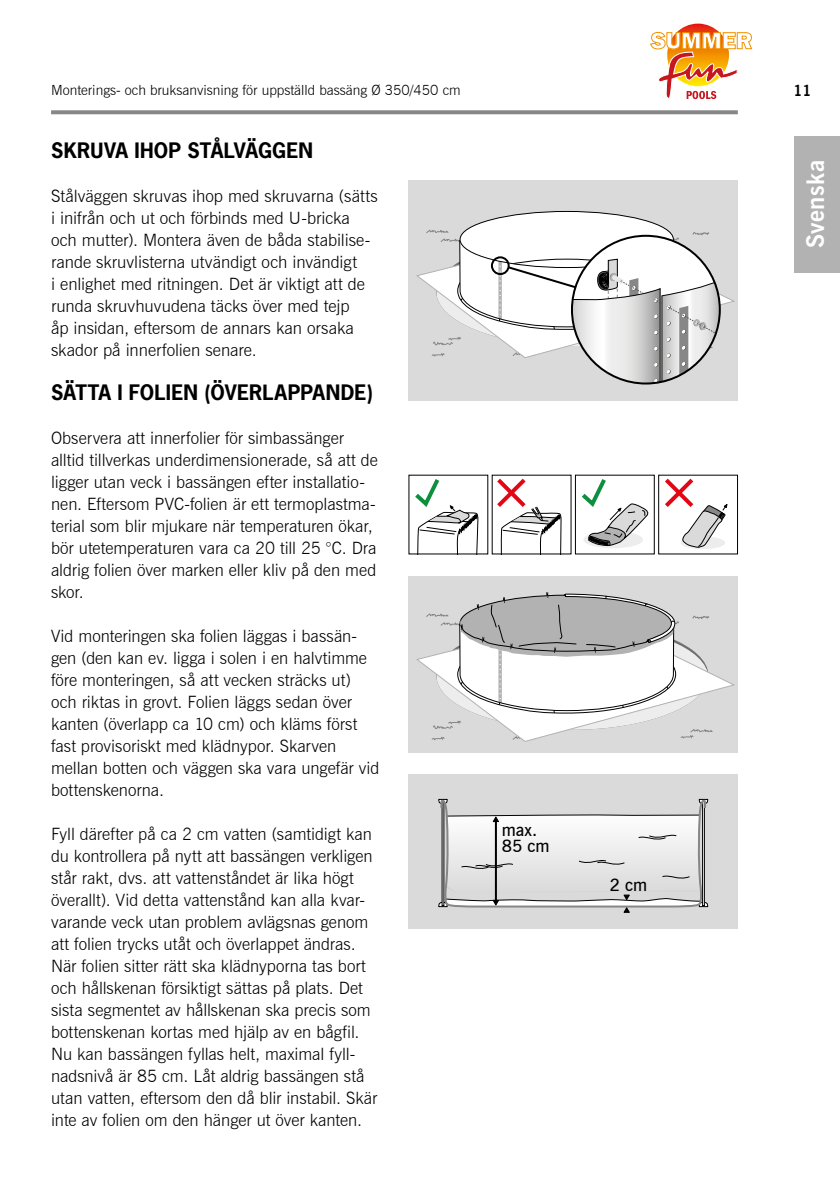
<style>
.page{position:relative;width:840px;height:1191px;background:#fff}
.page>*{position:absolute;margin:0;border:0;box-sizing:border-box;transform-origin:0 0}
.t1{font:700 24px "News Gothic BT";letter-spacing:.02em;color:#fff}
.t2{font:800 24px "Franklin Gothic";color:#fff}
.t3{font:700 20px "News Gothic LT";letter-spacing:.01em;color:#000}
.t4{font:300 17px/22px "News Gothic BT";color:#000}
.t5{font:600 17px/16px "News Gothic BT";letter-spacing:-.005em;color:#000}
.t6{font:700 15px "News Gothic BT";color:#000}
.t7{font:300 14px "News Gothic BT";color:#000}
</style>
<div class="page">
<svg style="left:51px;top:110px;width:686px;height:4px;fill:#878787"></svg>
<div style="left:794px;top:136px;width:45px;height:136px;background:#b3b2b2"></div>
<img style="left:666px;top:24px;width:62px;height:62px;border-radius:31px">
<svg style="left:650px;top:32px;width:102px;height:67px"></svg>
<div style="left:408px;top:180px;width:329px;height:220px;background:#dadada"></div>
<svg style="left:416px;top:273px;width:319px;height:53px"></svg>
<div style="left:460px;top:211px;width:213px;height:56px;background:#fff;border-radius:50%"></div>
<svg style="left:425px;top:226px;width:294px;height:159px"></svg>
<div style="left:583px;top:531px;width:59px;height:17px;background:#ededed;border-radius:50%"></div>
<div style="left:574px;top:475px;width:80px;height:79px;border:1px solid #000"></div>
<div style="left:680px;top:536px;width:44px;height:13px;background:#ededed;border-radius:50%"></div>
<div style="left:658px;top:475px;width:79px;height:79px;border:1px solid #000"></div>
<svg style="left:492px;top:474px;width:69px;height:80px"></svg>
<svg style="left:660px;top:474px;width:67px;height:74px"></svg>
<svg style="left:577px;top:474px;width:72px;height:72px"></svg>
<svg style="left:410px;top:474px;width:68px;height:80px"></svg>
<div style="left:408px;top:576px;width:329px;height:176px;background:#dadada"></div>
<svg style="left:417px;top:592px;width:316px;height:149px"></svg>
<div style="left:408px;top:774px;width:329px;height:154px;background:#dadada"></div>
<svg style="left:438px;top:798px;width:271px;height:115px"></svg>
<p class="t7" style="left:51px;top:82px;width:411px">Monterings- och bruksanvisning för uppställd bassäng Ø 350/450 cm</p>
<p class="t3" style="left:51px;top:137px;width:263px">SKRUVA IHOP STÅLVÄGGEN</p>
<p class="t4" style="left:51px;top:185px;width:328px">Stålväggen skruvas ihop med skruvarna (sätts i inifrån och ut och förbinds med U-bricka och mutter). Montera även de båda stabilise&shy;rande skruvlisterna utvändigt och invändigt<br>i enlighet med ritningen. Det är viktigt att de runda skruvhuvudena täcks över med tejp<br>åp insidan, eftersom de annars kan orsaka skador på innerfolien senare.</p>
<p class="t3" style="left:51px;top:379px;width:323px">SÄTTA I FOLIEN (ÖVERLAPPANDE)</p>
<p class="t4" style="left:51px;top:427px;width:328px">Observera att innerfolier för simbassänger alltid tillverkas underdimensionerade, så att de ligger utan veck i bassängen efter installatio&shy;nen. Eftersom PVC-folien är ett termoplastma&shy;terial som blir mjukare när temperaturen ökar, bör utetemperaturen vara ca 20 till 25 °C. Dra aldrig folien över marken eller kliv på den med skor.</p>
<p class="t4" style="left:51px;top:625px;width:329px">Vid monteringen ska folien läggas i bassän&shy;gen (den kan ev. ligga i solen i en halvtimme före monteringen, så att vecken sträcks ut) och riktas in grovt. Folien läggs sedan över kanten (överlapp ca 10 cm) och kläms först fast provisoriskt med klädnypor. Skarven mellan botten och väggen ska vara ungefär vid bottenskenorna.</p>
<p class="t4" style="left:51px;top:823px;width:327px">Fyll därefter på ca 2 cm vatten (samtidigt kan du kontrollera på nytt att bassängen verkligen står rakt, dvs. att vattenståndet är lika högt överallt). Vid detta vattenstånd kan alla kvar&shy;varande veck utan problem avlägsnas genom att folien trycks utåt och överlappet ändras.<br>När folien sitter rätt ska klädnyporna tas bort och hållskenan försiktigt sättas på plats. Det sista segmentet av hållskenan ska precis som bottenskenan kortas med hjälp av en bågfil.<br>Nu kan bassängen fyllas helt, maximal fyll&shy;nadsnivå är 85 cm. Låt aldrig bassängen stå utan vatten, eftersom den då blir instabil. Skär inte av folien om den hänger ut över kanten.</p>
<p class="t5" style="left:501px;top:822px;width:49px">max.<br>85 cm</p>
<h1 class="t2" style="left:650px;top:25px;width:103px">SUMMER</h1>
<p class="t6" style="left:793px;top:82px;width:20px">11</p>
<h1 class="t1" style="left:800px;top:248px;width:90px;rotate:-90deg">Svenska</h1>
<p class="t5" style="left:609px;top:877px;width:39px">2 cm</p>
</div>
